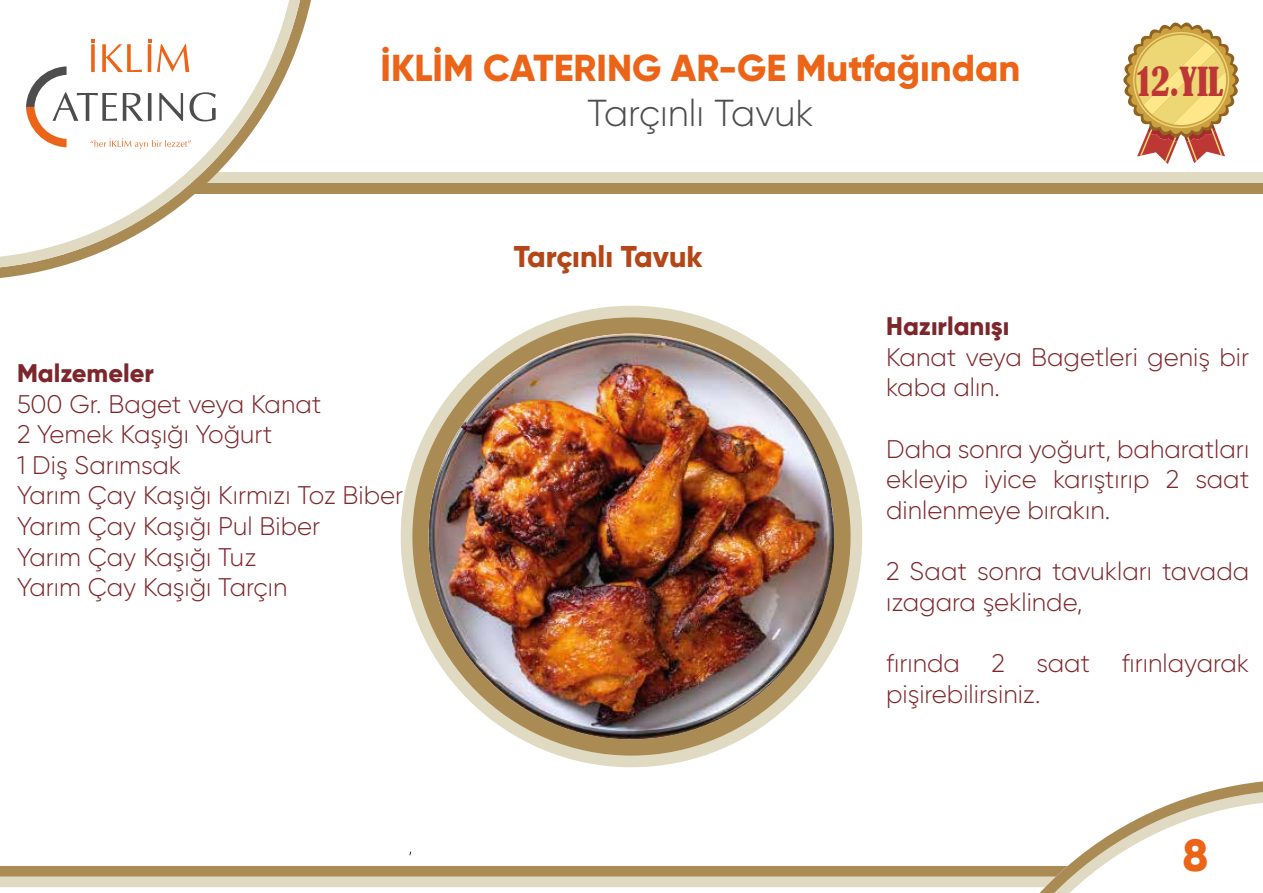
<style>
.page{position:relative;width:1263px;height:893px;background:#fff}
.page>*{position:absolute;margin:0;border:0;box-sizing:border-box;transform-origin:0 0}
.t1{font:800 45px "Gilroy";color:#eb6417}
.t2{font:800 37.5px "Gilroy";color:#eb6417}
.t3{font:300 37.5px "Gilroy";color:#4e4d4e}
.t4{font:condensed 37.5px "Bernard";color:#bd3835}
.t5{font:800 30px "Gilroy";color:#b34718}
.t6{font:300 25.5px/30.6px "Gilroy";color:#7d272c}
.t7{font:800 25.5px "Gilroy";color:#7d272c}
</style>
<div class="page">
<svg style="left:0;top:781px;width:1263px;height:112px"></svg>
<div style="left:191px;top:172px;width:1072px;height:11px;background:#e0dac2"></div>
<div style="left:191px;top:183px;width:1072px;height:11px;background:#ab8b54"></div>
<svg style="left:0;top:0;width:311px;height:278px"></svg>
<svg style="left:0;top:0;width:300px;height:267px"></svg>
<div style="left:401px;top:306px;width:461px;height:461px;background:#e0dac2;border-radius:50%"></div>
<div style="left:412px;top:317px;width:438px;height:439px;background:#ab8b54;border-radius:50%"></div>
<img style="left:429px;top:334px;width:405px;height:405px;border-radius:203px">
<svg style="left:1123px;top:22px;width:116px;height:142px"></svg>
<h2 class="t2" style="left:381px;top:44px;width:641px">İKLİM CATERING AR-GE Mutfağından</h2>
<h2 class="t3" style="left:587px;top:90px;width:228px">Tarçınlı Tavuk</h2>
<p class="t5" style="left:514px;top:238px;width:190px">Tarçınlı Tavuk</p>
<h2 class="t4" style="left:1137px;top:59px;width:88px">12.YIL</h2>
<p class="t7" style="left:17px;top:357px;width:138px">Malzemeler</p>
<p class="t6" style="left:17px;top:388px;width:388px">500 Gr. Baget veya Kanat<br>2 Yemek Kaşığı Yoğurt<br>1 Diş Sarımsak<br>Yarım Çay Kaşığı Kırmızı Toz Biber<br>Yarım Çay Kaşığı Pul Biber<br>Yarım Çay Kaşığı Tuz<br>Yarım Çay Kaşığı Tarçın</p>
<p class="t7" style="left:886px;top:310px;width:125px">Hazırlanışı</p>
<p class="t6" style="left:886px;top:341px;width:364px">Kanat veya Bagetleri geniş bir kaba alın.</p>
<p class="t6" style="left:886px;top:433px;width:365px;text-align:justify">Daha sonra yoğurt, baharatları ekleyip iyice karıştırıp 2 saat dinlenmeye bırakın.</p>
<p class="t6" style="left:886px;top:556px;width:365px">2 Saat sonra tavukları tavada ızagara şeklinde,</p>
<p class="t6" style="left:886px;top:647px;width:365px">fırında 2 saat fırınlayarak pişirebilirsiniz.</p>
<h1 class="t1" style="left:1182px;top:827px;width:27px">8</h1>
</div>
